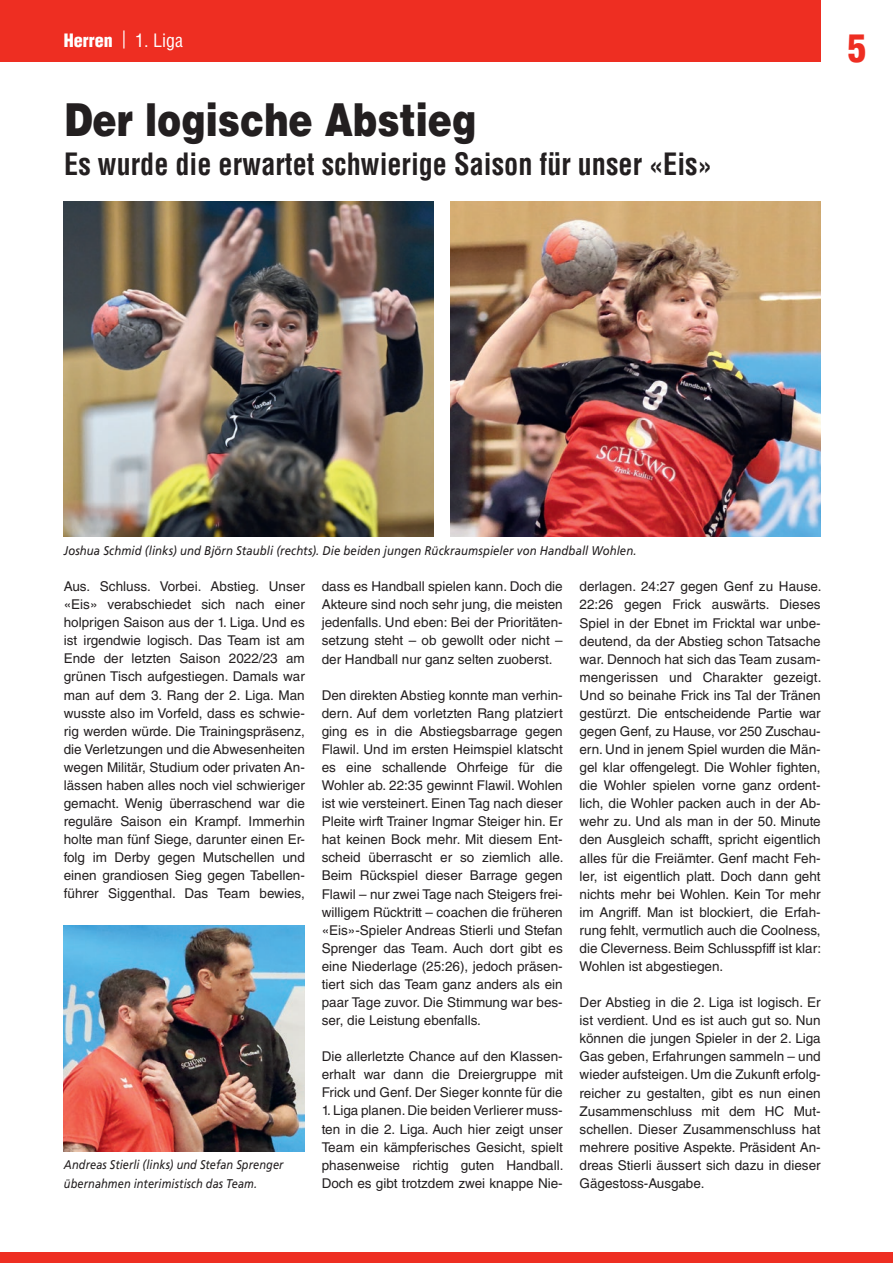
<style>
.page{position:relative;width:893px;height:1263px;background:#fff}
.page>*{position:absolute;margin:0;border:0;box-sizing:border-box;transform-origin:0 0}
.t1{font:900 45.45px "Helvetica LT Std";color:#231f20;scale:.8 1}
.t2{font:900 condensed 37.5px "Helvetica LT Std";color:#ee2e22}
.t3{font:700 condensed 30px "Helvetica LT Std";color:#231f20;scale:.94 1}
.t4{font:condensed 18px "Helvetica LT Std";color:#fff}
.t5{font:13.5px/18.1px "Helvetica LT Std";color:#231f20;text-align:justify}
.t6{font:italic 12.6px "Frutiger LT Com";letter-spacing:.01em;color:#231f20;scale:.9 1}
.t7{font:italic 12.6px/18px "Frutiger LT Com";letter-spacing:.01em;color:#231f20;scale:.87 1}
.s1{font-weight:900}
</style>
<div class="page">
<div style="left:0;top:0;width:821px;height:62px;background:#ee2e22"></div>
<div style="left:0;top:1252px;width:893px;height:11px;background:#ee2e22"></div>
<img style="left:451px;top:202px;width:370px;height:335px">
<img style="left:64px;top:202px;width:370px;height:335px">
<img style="left:64px;top:925px;width:241px;height:226px">
<h3 class="t4" style="left:64px;top:29px;width:121px"><span class="s1">Herren</span> | 1. Liga</h3>
<h1 class="t1" style="left:64px;top:90px;width:517px">Der logische Abstieg</h1>
<h3 class="t3" style="left:64px;top:145px;width:690px">Es wurde die erwartet schwierige Saison für unser «Eis»</h3>
<h2 class="t2" style="left:847px;top:24px;width:20px">5</h2>
<p class="t6" style="left:64px;top:543px;width:638px">Joshua Schmid (links) und Björn Staubli (rechts). Die beiden jungen Rückraumspieler von Handball Wohlen.</p>
<p class="t5" style="left:64px;top:577px;width:243px">Aus. Schluss. Vorbei. Abstieg. Unser «Eis» verabschiedet sich nach einer holprigen Saison aus der 1. Liga. Und es ist irgendwie logisch. Das Team ist am Ende der letzten Saison 2022/23 am grünen Tisch aufgestiegen. Damals war man auf dem 3. Rang der 2. Liga. Man wusste also im Vorfeld, dass es schwie&shy;rig werden würde. Die Trainingspräsenz, die Verletzungen und die Abwesenheiten wegen Militär, Studium oder privaten An&shy;lässen haben alles noch viel schwieriger gemacht. Wenig überraschend war die reguläre Saison ein Krampf. Immerhin holte man fünf Siege, darunter einen Er&shy;folg im Derby gegen Mutschellen und einen grandiosen Sieg gegen Tabellen&shy;führer Siggenthal. Das Team bewies,</p>
<p class="t5" style="left:322px;top:577px;width:243px">dass es Handball spielen kann. Doch die Akteure sind noch sehr jung, die meisten jedenfalls. Und eben: Bei der Prioritäten&shy;setzung steht – ob gewollt oder nicht – der Handball nur ganz selten zuoberst.</p>
<p class="t5" style="left:322px;top:686px;width:243px">Den direkten Abstieg konnte man verhin&shy;dern. Auf dem vorletzten Rang platziert ging es in die Abstiegsbarrage gegen Flawil. Und im ersten Heimspiel klatscht es eine schallende Ohrfeige für die Wohler ab. 22:35 gewinnt Flawil. Wohlen ist wie versteinert. Einen Tag nach dieser Pleite wirft Trainer Ingmar Steiger hin. Er hat keinen Bock mehr. Mit diesem Ent&shy;scheid überrascht er so ziemlich alle.<br>Beim Rückspiel dieser Barrage gegen Flawil – nur zwei Tage nach Steigers frei&shy;willigem Rücktritt – coachen die früheren «Eis»-Spieler Andreas Stierli und Stefan Sprenger das Team. Auch dort gibt es eine Niederlage (25:26), jedoch präsen&shy;tiert sich das Team ganz anders als ein paar Tage zuvor. Die Stimmung war bes&shy;ser, die Leistung ebenfalls.</p>
<p class="t5" style="left:322px;top:1047px;width:243px">Die allerletzte Chance auf den Klassen&shy;erhalt war dann die Dreiergruppe mit Frick und Genf. Der Sieger konnte für die</p>
<p class="t5" style="left:322px;top:1101px;width:243px">1. Liga planen. Die beiden Verlierer muss&shy;ten in die 2. Liga. Auch hier zeigt unser Team ein kämpferisches Gesicht, spielt phasenweise richtig guten Handball.<br>Doch es gibt trotzdem zwei knappe Nie-</p>
<p class="t7" style="left:64px;top:1156px;width:254px">Andreas Stierli (links) und Stefan Sprenger übernahmen interimistisch das Team.</p>
<p class="t5" style="left:580px;top:577px;width:243px">derlagen. 24:27 gegen Genf zu Hause.<br>22:26 gegen Frick auswärts. Dieses Spiel in der Ebnet im Fricktal war unbe&shy;deutend, da der Abstieg schon Tatsache war. Dennoch hat sich das Team zusam&shy;mengerissen und Charakter gezeigt.<br>Und so beinahe Frick ins Tal der Tränen gestürzt. Die entscheidende Partie war gegen Genf, zu Hause, vor 250 Zuschau&shy;ern. Und in jenem Spiel wurden die Män&shy;gel klar offengelegt. Die Wohler fighten, die Wohler spielen vorne ganz ordent&shy;lich, die Wohler packen auch in der Ab&shy;wehr zu. Und als man in der 50. Minute den Ausgleich schafft, spricht eigentlich alles für die Freiämter. Genf macht Feh&shy;ler, ist eigentlich platt. Doch dann geht nichts mehr bei Wohlen. Kein Tor mehr im Angriff. Man ist blockiert, die Erfah&shy;rung fehlt, vermutlich auch die Coolness, die Cleverness. Beim Schlusspfiff ist klar:<br>Wohlen ist abgestiegen.</p>
<p class="t5" style="left:580px;top:993px;width:243px">Der Abstieg in die 2. Liga ist logisch. Er ist verdient. Und es ist auch gut so. Nun können die jungen Spieler in der 2. Liga Gas geben, Erfahrungen sammeln – und wieder aufsteigen. Um die Zukunft erfolg&shy;reicher zu gestalten, gibt es nun einen Zusammenschluss mit dem HC Mut&shy;schellen. Dieser Zusammenschluss hat mehrere positive Aspekte. Präsident An&shy;dreas Stierli äussert sich dazu in dieser Gägestoss-Ausgabe.</p>
</div>
